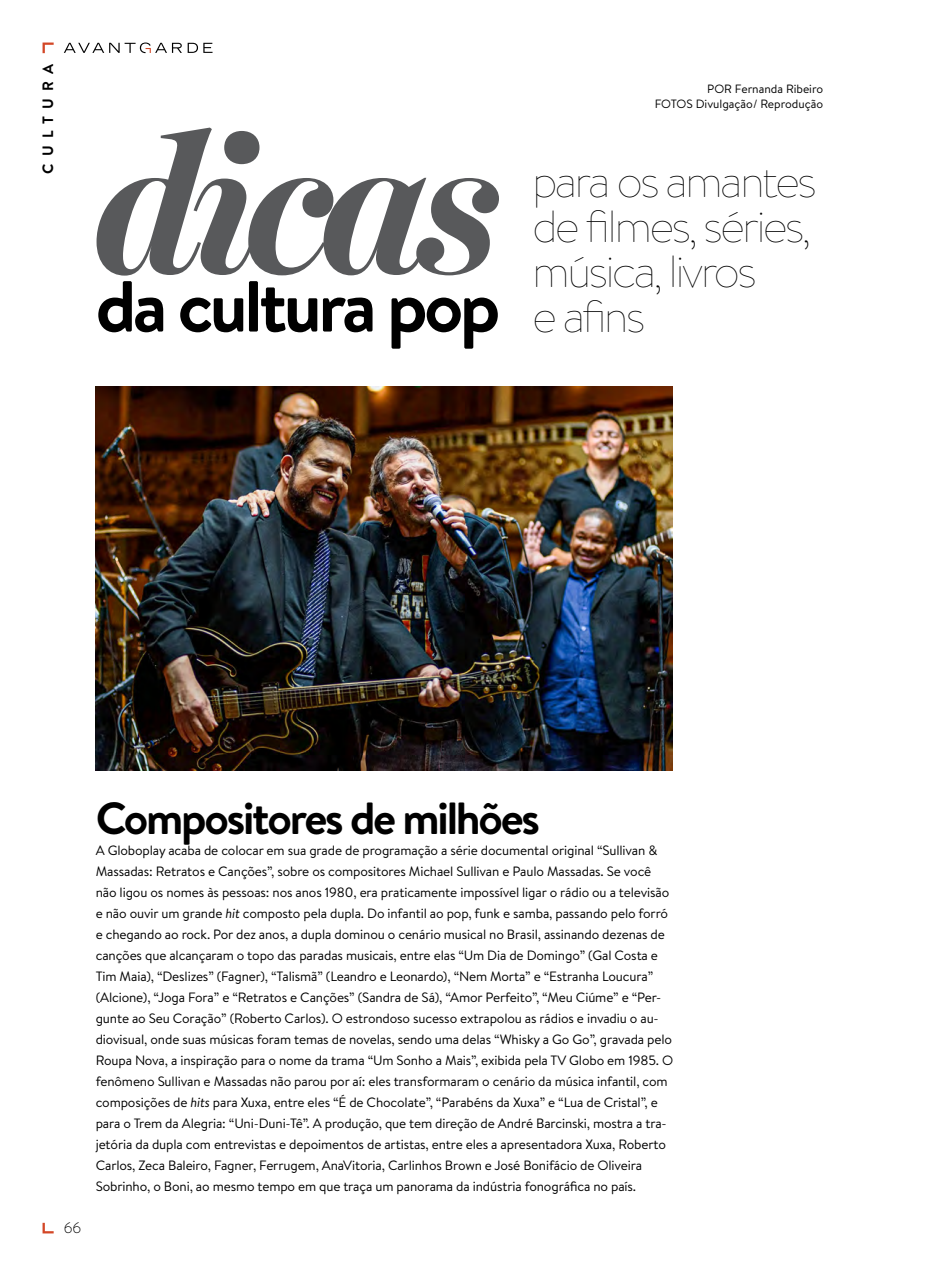
<style>
.page{position:relative;width:936px;height:1276px;background:#fff}
.page>*{position:absolute;margin:0;border:0;box-sizing:border-box;transform-origin:0 0}
.t1{font:italic 700 186.6px "Harriet Display";letter-spacing:-.075em;color:#58595b}
.t2{font:700 72px "Brandon Text";letter-spacing:-.05em;color:#000}
.t3{font:100 45px/45px "Brandon Text";letter-spacing:-.05em;color:#000}
.t4{font:700 45px "Brandon Text";letter-spacing:-.05em;color:#000}
.t5{font:700 15px "Brandon Text";letter-spacing:.48em;color:#000}
.t6{font:300 15px "Brandon Text";color:#000}
.t7{font:13.5px/21px "Brandon Text";letter-spacing:-.01em;color:#000}
.t8{font:12px "Brandon Text";color:#000}
.s1{font-style:italic}
</style>
<div class="page">
<svg style="left:188px;top:43px;width:24px;height:10px"></svg>
<svg style="left:64px;top:43px;width:118px;height:10px"></svg>
<svg style="left:43px;top:43px;width:11px;height:10px"></svg>
<svg style="left:43px;top:1222px;width:11px;height:11px"></svg>
<img style="left:96px;top:386px;width:576px;height:384px">
<p class="t5" style="left:37px;top:174px;width:111px;rotate:-90deg">CULTURA</p>
<p class="t1" style="left:91px;top:78px;width:410px">dicas</p>
<p class="t2" style="left:96px;top:256px;width:406px">da cultura pop</p>
<p class="t8" style="left:707px;top:81px;width:117px">POR Fernanda Ribeiro</p>
<p class="t8" style="left:654px;top:96px;width:170px">FOTOS Divulgação/ Reprodução</p>
<p class="t3" style="left:532px;top:157px;width:286px">para os amantes de filmes, séries, música, livros</p>
<p class="t3" style="left:532px;top:292px;width:114px">e afins</p>
<p class="t6" style="left:64px;top:1218px;width:19px">66</p>
<p class="t4" style="left:96px;top:787px;width:446px">Compositores de milhões</p>
<p class="t7" style="left:96px;top:839px;width:579px">A Globoplay acaba de colocar em sua grade de programação a série documental original “Sullivan &amp; Massadas: Retratos e Canções”, sobre os compositores Michael Sullivan e Paulo Massadas. Se você não ligou os nomes às pessoas: nos anos 1980, era praticamente impossível ligar o rádio ou a televisão e não ouvir um grande <span class="s1">hit</span> composto pela dupla. Do infantil ao pop, funk e samba, passando pelo forró e chegando ao rock. Por dez anos, a dupla dominou o cenário musical no Brasil, assinando dezenas de canções que alcançaram o topo das paradas musicais, entre elas “Um Dia de Domingo” (Gal Costa e Tim Maia), “Deslizes” (Fagner), “Talismã” (Leandro e Leonardo), “Nem Morta” e “Estranha Loucura” (Alcione), “Joga Fora” e “Retratos e Canções” (Sandra de Sá), “Amor Perfeito”, “Meu Ciúme” e “Per&shy;gunte ao Seu Coração” (Roberto Carlos). O estrondoso sucesso extrapolou as rádios e invadiu o au&shy;diovisual, onde suas músicas foram temas de novelas, sendo uma delas “Whisky a Go Go”, gravada pelo Roupa Nova, a inspiração para o nome da trama “Um Sonho a Mais”, exibida pela TV Globo em 1985. O fenômeno Sullivan e Massadas não parou por aí: eles transformaram o cenário da música infantil, com composições de <span class="s1">hits</span> para Xuxa, entre eles “É de Chocolate”, “Parabéns da Xuxa” e “Lua de Cristal”, e para o Trem da Alegria: “Uni-Duni-Tê”. A produção, que tem direção de André Barcinski, mostra a tra&shy;jetória da dupla com entrevistas e depoimentos de artistas, entre eles a apresentadora Xuxa, Roberto Carlos, Zeca Baleiro, Fagner, Ferrugem, AnaVitoria, Carlinhos Brown e José Bonifácio de Oliveira Sobrinho, o Boni, ao mesmo tempo em que traça um panorama da indústria fonográfica no país.</p>
</div>
